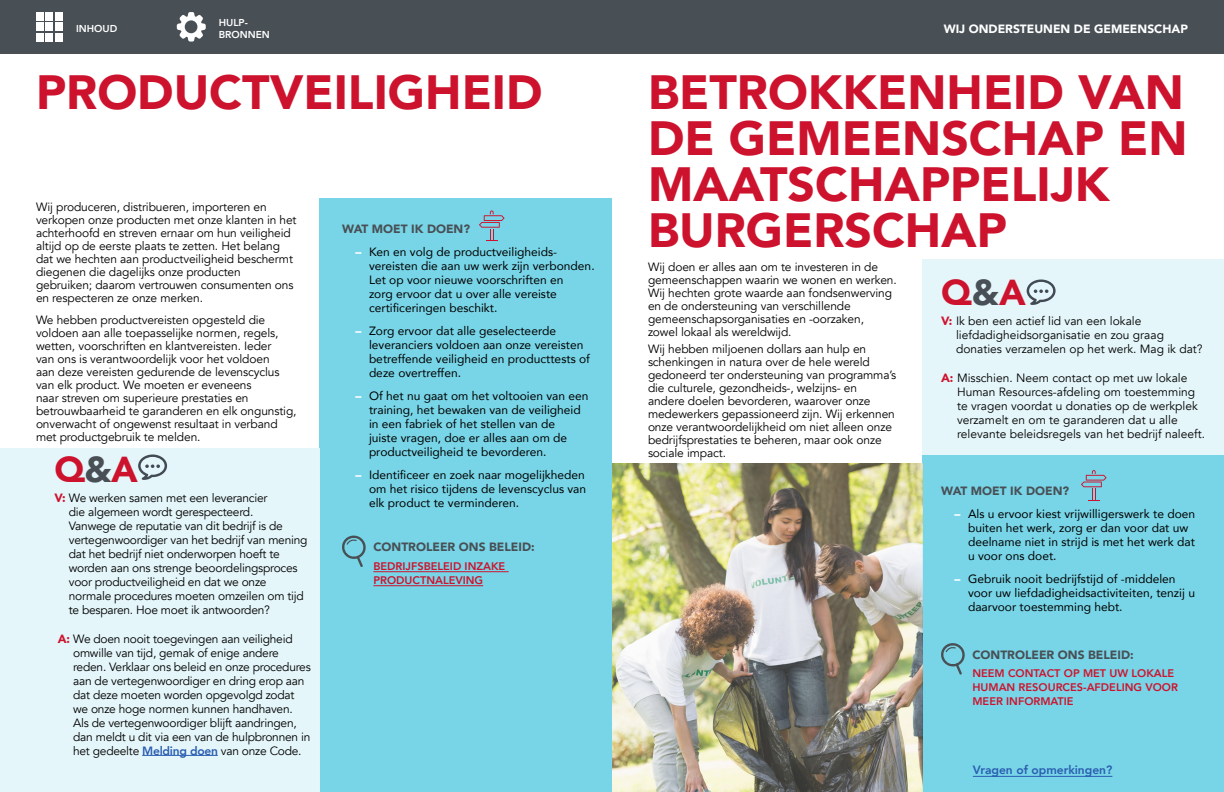
<style>
.page{position:relative;width:1224px;height:792px;background:#fff}
.page>*{position:absolute;margin:0;border:0;box-sizing:border-box;transform-origin:0 0}
.t1{font:900 48px/46px "Avenir";color:#cd122d}
.t2{font:900 36px "Avenir";color:#cd122d}
.t3{font:12px/13px "Avenir";letter-spacing:-.01em;color:#000}
.t4{font:12px/14px "Avenir";color:#000}
.t5{font:900 12px "Avenir";color:#484f55}
.t6{font:900 12px "Avenir";color:#fff}
.t7{font:800 12px "Avenir";color:#2a5db0}
.t8{font:800 11px/14px "Avenir";color:#cd122d}
.t9{font:800 10px/12px "Avenir";color:#fff}
.s1{color:#484f55}
.s2{font-weight:900;color:#cd122d}
.s3{font-weight:800;color:#2a5db0}
.s4{font-weight:900;color:#fff}
</style>
<div class="page">
<div style="left:0;top:0;width:1224px;height:54px;background:#484f55"></div>
<div style="left:36px;top:12px;width:8px;height:8px;background:#fff"></div>
<div style="left:36px;top:23px;width:8px;height:8px;background:#fff"></div>
<div style="left:36px;top:33px;width:8px;height:8px;background:#fff"></div>
<div style="left:46px;top:12px;width:7px;height:9px;background:#fff"></div>
<div style="left:46px;top:23px;width:7px;height:8px;background:#fff"></div>
<div style="left:46px;top:33px;width:7px;height:9px;background:#fff"></div>
<div style="left:55px;top:12px;width:8px;height:8px;background:#fff"></div>
<div style="left:55px;top:23px;width:8px;height:8px;background:#fff"></div>
<div style="left:55px;top:33px;width:8px;height:8px;background:#fff"></div>
<svg style="left:177px;top:12px;width:29px;height:30px"></svg>
<div style="left:922px;top:259px;width:302px;height:533px;background:#78d5e7"></div>
<img style="left:612px;top:464px;width:310px;height:328px">
<div style="left:922px;top:259px;width:302px;height:196px;background:#e4f6fa"></div>
<svg style="left:941px;top:643px;width:24px;height:32px"></svg>
<svg style="left:1027px;top:280px;width:29px;height:25px"></svg>
<svg style="left:1081px;top:470px;width:26px;height:31px"></svg>
<div style="left:320px;top:199px;width:292px;height:593px;background:#78d5e7"></div>
<div style="left:0;top:448px;width:320px;height:344px;background:#e4f6fa"></div>
<svg style="left:342px;top:535px;width:24px;height:32px"></svg>
<hr style="left:373px;top:571px;width:136px;height:1px;background:#cd122d">
<hr style="left:373px;top:585px;width:110px;height:1px;background:#cd122d">
<hr style="left:142px;top:755px;width:76px;height:1px;background:#2a5db0">
<svg style="left:138px;top:455px;width:29px;height:25px"></svg>
<svg style="left:479px;top:210px;width:26px;height:31px"></svg>
<hr style="left:973px;top:776px;width:139px;height:1px;background:#2a5db0">
<p class="t9" style="left:219px;top:16px;width:53px">HULP-<br>BRONNEN</p>
<p class="t9" style="left:76px;top:22px;width:43px">INHOUD</p>
<p class="t6" style="left:944px;top:19px;width:246px">WIJ ONDERSTEUNEN DE GEMEENSCHAP</p>
<p class="t6" style="left:1125px;top:19px;width:64px">TITEL HIER</p>
<h1 class="t1" style="left:36px;top:68px;width:508px">PRODUCTVEILIGHEID</h1>
<p class="t3" style="left:36px;top:200px;width:262px">Wij produceren, distribueren, importeren en verkopen onze producten met onze klanten in het achterhoofd en streven ernaar om hun veiligheid altijd op de eerste plaats te zetten. Het belang dat we hechten aan productveiligheid beschermt diegenen die dagelijks onze producten gebruiken; daarom vertrouwen consumenten ons en respecteren ze onze merken.</p>
<p class="t3" style="left:36px;top:313px;width:262px">We hebben productvereisten opgesteld die voldoen aan alle toepasselijke normen, regels, wetten, voorschriften en klantvereisten. Ieder<br>van ons is verantwoordelijk voor het voldoen<br>aan deze vereisten gedurende de levenscyclus van elk product. We moeten er eveneens<br>naar streven om superieure prestaties en betrouwbaarheid te garanderen en elk ongunstig, onverwacht of ongewenst resultaat in verband met productgebruik te melden.</p>
<h2 class="t2" style="left:55px;top:438px;width:85px">Q<span class="s1">&amp;</span>A</h2>
<p class="t3" style="left:69px;top:491px;width:240px;line-height:14px;text-indent:-14px"><span class="s2">V:</span> We werken samen met een leverancier<br>die algemeen wordt gerespecteerd.<br>Vanwege de reputatie van dit bedrijf is de vertegenwoordiger van het bedrijf van mening dat het bedrijf niet onderworpen hoeft te worden aan ons strenge beoordelingsproces voor productveiligheid en dat we onze normale procedures moeten omzeilen om tijd te besparen. Hoe moet ik antwoorden?</p>
<p class="t3" style="left:73px;top:632px;width:239px;line-height:14px;text-indent:-15px"><span class="s2">A:</span> We doen nooit toegevingen aan veiligheid omwille van tijd, gemak of enige andere reden. Verklaar ons beleid en onze procedures aan de vertegenwoordiger en dring erop aan dat deze moeten worden opgevolgd zodat we onze hoge normen kunnen handhaven.<br>Als de vertegenwoordiger blijft aandringen, dan meldt u dit via een van de hulpbronnen in het gedeelte <span class="s3">Melding doen</span> van onze Code.</p>
<p class="t5" style="left:342px;top:219px;width:130px">WAT MOET IK DOEN?</p>
<p class="t4" style="left:369px;top:245px;width:227px;text-indent:-14px"><span class="s4">–</span> Ken en volg de productveiligheids&shy;vereisten die aan uw werk zijn verbonden.<br>Let op voor nieuwe voorschriften en<br>zorg ervoor dat u over alle vereiste certificeringen beschikt.</p>
<p class="t4" style="left:369px;top:324px;width:223px;text-indent:-14px"><span class="s4">–</span> Zorg ervoor dat alle geselecteerde leveranciers voldoen aan onze vereisten betreffende veiligheid en producttests of deze overtreffen.</p>
<p class="t4" style="left:369px;top:389px;width:221px;text-indent:-14px"><span class="s4">–</span> Of het nu gaat om het voltooien van een training, het bewaken van de veiligheid in een fabriek of het stellen van de<br>juiste vragen, doe er alles aan om de productveiligheid te bevorderen.</p>
<p class="t4" style="left:369px;top:468px;width:219px;text-align:justify;text-indent:-14px"><span class="s4">–</span> Identificeer en zoek naar mogelijkheden om het risico tijdens de levenscyclus van elk product te verminderen.</p>
<p class="t5" style="left:373px;top:537px;width:163px">CONTROLEER ONS BELEID:</p>
<p class="t8" style="left:373px;top:559px;width:133px">BEDRIJFSBELEID INZAKE<br>PRODUCTNALEVING</p>
<h1 class="t1" style="left:648px;top:68px;width:541px">BETROKKENHEID VAN<br>DE GEMEENSCHAP EN<br>MAATSCHAPPELIJK<br>BURGERSCHAP</h1>
<p class="t3" style="left:648px;top:261px;width:250px">Wij doen er alles aan om te investeren in de gemeenschappen waarin we wonen en werken.<br>Wij hechten grote waarde aan fondsenwerving en de ondersteuning van verschillende gemeenschapsorganisaties en -oorzaken, zowel lokaal als wereldwijd.</p>
<p class="t3" style="left:648px;top:343px;width:250px">Wij hebben miljoenen dollars aan hulp en schenkingen in natura over de hele wereld gedoneerd ter ondersteuning van programma’s die culturele, gezondheids-, welzijns- en andere doelen bevorderen, waarover onze medewerkers gepassioneerd zijn. Wij erkennen onze verantwoordelijkheid om niet alleen onze bedrijfsprestaties te beheren, maar ook onze sociale impact.</p>
<h2 class="t2" style="left:941px;top:261px;width:86px">Q<span class="s1">&amp;</span>A</h2>
<p class="t3" style="left:956px;top:314px;width:248px;line-height:14px;text-indent:-15px"><span class="s2">V:</span> Ik ben een actief lid van een lokale liefdadigheidsorganisatie en zou graag donaties verzamelen op het werk. Mag ik dat?</p>
<p class="t3" style="left:957px;top:371px;width:249px;line-height:14px;text-indent:-16px"><span class="s2">A:</span> Misschien. Neem contact op met uw lokale Human Resources-afdeling om toestemming te vragen voordat u donaties op de werkplek verzamelt en om te garanderen dat u alle relevante beleidsregels van het bedrijf naleeft.</p>
<p class="t5" style="left:941px;top:480px;width:130px">WAT MOET IK DOEN?</p>
<p class="t4" style="left:968px;top:506px;width:229px;text-indent:-14px"><span class="s4">–</span> Als u ervoor kiest vrijwilligerswerk te doen buiten het werk, zorg er dan voor dat uw deelname niet in strijd is met het werk dat u voor ons doet.</p>
<p class="t4" style="left:968px;top:571px;width:228px;text-indent:-14px"><span class="s4">–</span> Gebruik nooit bedrijfstijd of -middelen voor uw liefdadigheidsactiviteiten, tenzij u daarvoor toestemming hebt.</p>
<p class="t5" style="left:972px;top:644px;width:163px">CONTROLEER ONS BELEID:</p>
<p class="t8" style="left:972px;top:666px;width:207px">NEEM CONTACT OP MET UW LOKALE<br>HUMAN RESOURCES-AFDELING VOOR<br>MEER INFORMATIE</p>
<p class="t7" style="left:973px;top:761px;width:141px">Vragen of opmerkingen?</p>
</div>
